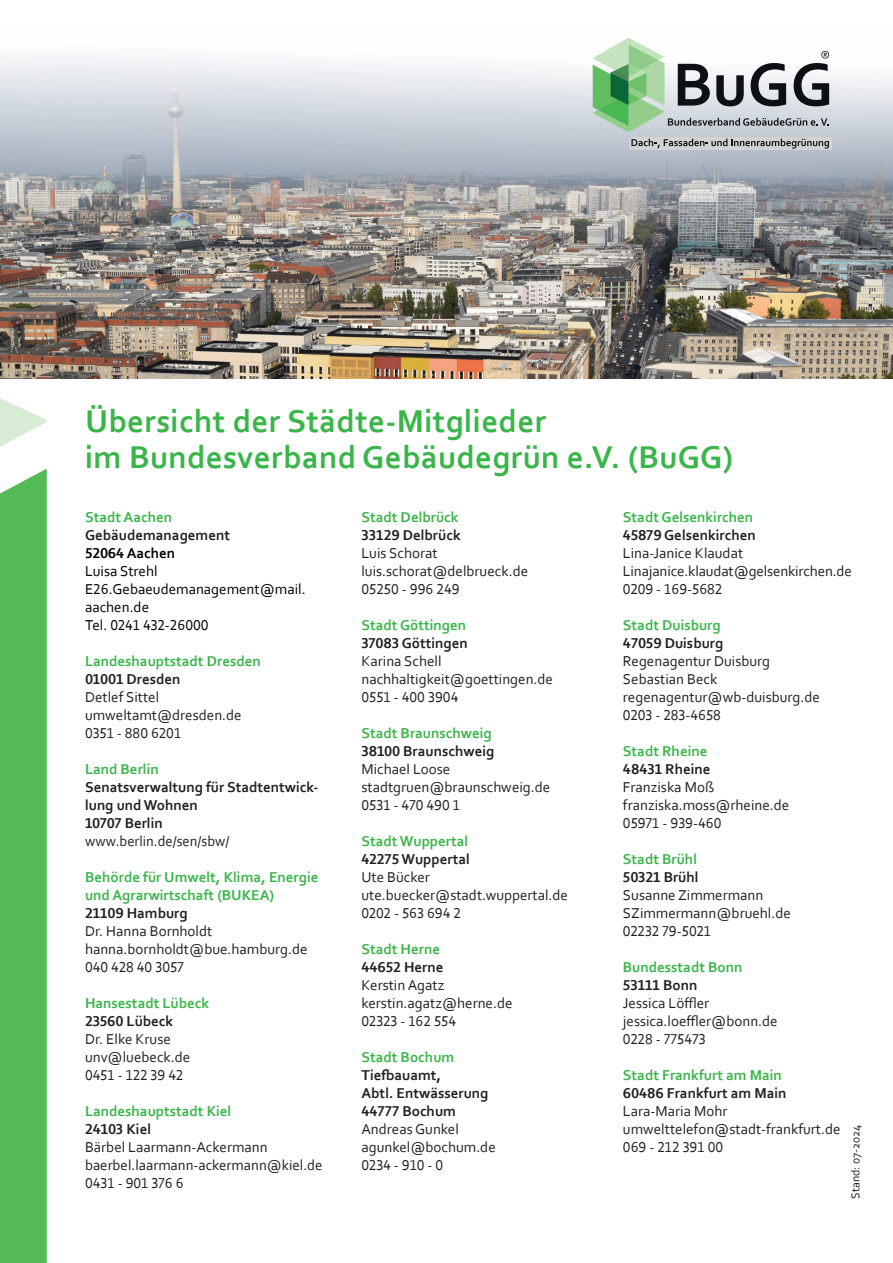
<style>
.page{position:relative;width:893px;height:1263px;background:#fff}
.page>*{position:absolute;margin:0;border:0;box-sizing:border-box;transform-origin:0 0}
.t1{font:700 33px "Corbel";letter-spacing:.01em;color:#3ab54a}
.t2{font:15px/18px "Corbel";color:#231f20}
.t3{font:700 15px/18px "Corbel";color:#231f20}
.t4{font:700 15px/18px "Corbel";color:#3ab54a}
.t5{font:15px/18px "Corbel";color:#000}
.t6{font:15px "Corbel";letter-spacing:-.02em;color:#231f20}
.t7{font:700 15px "Corbel";color:#000}
.t8{font:12px "Corbel";color:#231f20}
.s1{color:#3ab54a}
</style>
<div class="page">
<img style="left:0;top:37px;width:893px;height:341px">
<div style="left:0;top:469px;width:47px;height:794px;background:#54ba56"></div>
<svg style="left:0;top:398px;width:47px;height:49px"></svg>
<div style="left:628px;top:137px;width:203px;height:12px;background:#d1d2d4"></div>
<svg style="left:631px;top:139px;width:198px;height:10px"></svg>
<svg style="left:592px;top:38px;width:237px;height:94px"></svg>
<p class="t1" style="left:85px;top:401px;width:463px">Übersicht der Städte-Mitglieder</p>
<p class="t1" style="left:85px;top:437px;width:649px">im Bundesverband Gebäudegrün e.V. (BuGG)</p>
<p class="t3" style="left:85px;top:508px;width:147px"><span class="s1">Stadt Aachen<br></span>Gebäudemanagement</p>
<p class="t7" style="left:85px;top:544px;width:92px">52064 Aachen</p>
<p class="t5" style="left:85px;top:562px;width:74px">Luisa Strehl</p>
<p class="t5" style="left:85px;top:580px;width:222px">E26.Gebaeudemanagement@mail. aachen.de<br>Tel. 0241 432-26000</p>
<p class="t4" style="left:85px;top:652px;width:177px">Landeshauptstadt Dresden</p>
<p class="t3" style="left:85px;top:670px;width:97px">01001 Dresden</p>
<p class="t2" style="left:85px;top:688px;width:76px">Detlef Sittel</p>
<p class="t2" style="left:85px;top:706px;width:158px">umweltamt@dresden.de</p>
<p class="t2" style="left:85px;top:724px;width:98px">0351 - 880 6201</p>
<p class="t4" style="left:85px;top:760px;width:75px">Land Berlin</p>
<p class="t3" style="left:85px;top:778px;width:235px">Senatsverwaltung für Stadtentwick&shy;lung und Wohnen</p>
<p class="t3" style="left:85px;top:814px;width:79px">10707 Berlin</p>
<p class="t2" style="left:85px;top:832px;width:146px">www.berlin.de/sen/sbw/</p>
<p class="t4" style="left:85px;top:868px;width:235px">Behörde für Umwelt, Klima, Energie und Agrarwirtschaft (BUKEA)</p>
<p class="t3" style="left:85px;top:904px;width:104px">21109 Hamburg</p>
<p class="t2" style="left:85px;top:922px;width:129px">Dr. Hanna Bornholdt</p>
<p class="t2" style="left:85px;top:940px;width:224px">hanna.bornholdt@bue.hamburg.de</p>
<p class="t2" style="left:85px;top:958px;width:101px">040 428 40 3057</p>
<p class="t4" style="left:85px;top:994px;width:126px">Hansestadt Lübeck</p>
<p class="t3" style="left:85px;top:1012px;width:90px">23560 Lübeck</p>
<p class="t2" style="left:85px;top:1030px;width:87px">Dr. Elke Kruse</p>
<p class="t2" style="left:85px;top:1048px;width:107px">unv@luebeck.de</p>
<p class="t2" style="left:85px;top:1066px;width:100px">0451 - 122 39 42</p>
<p class="t4" style="left:85px;top:1102px;width:148px">Landeshauptstadt Kiel</p>
<p class="t3" style="left:85px;top:1120px;width:68px">24103 Kiel</p>
<p class="t2" style="left:85px;top:1138px;width:184px">Bärbel Laarmann-Ackermann</p>
<p class="t2" style="left:85px;top:1156px;width:239px">baerbel.laarmann-ackermann@kiel.de</p>
<p class="t2" style="left:85px;top:1174px;width:100px">0431 - 901 376 6</p>
<p class="t4" style="left:361px;top:508px;width:99px">Stadt Delbrück</p>
<p class="t3" style="left:361px;top:526px;width:101px">33129 Delbrück</p>
<p class="t2" style="left:361px;top:544px;width:78px">Luis Schorat</p>
<p class="t2" style="left:361px;top:562px;width:168px">luis.schorat@delbrueck.de</p>
<p class="t2" style="left:361px;top:580px;width:100px">05250 - 996 249</p>
<p class="t4" style="left:361px;top:616px;width:106px">Stadt Göttingen</p>
<p class="t3" style="left:361px;top:634px;width:108px">37083 Göttingen</p>
<p class="t2" style="left:361px;top:652px;width:82px">Karina Schell</p>
<p class="t2" style="left:361px;top:670px;width:193px">nachhaltigkeit@goettingen.de</p>
<p class="t2" style="left:361px;top:688px;width:98px">0551 - 400 3904</p>
<p class="t4" style="left:361px;top:724px;width:132px">Stadt Braunschweig</p>
<p class="t3" style="left:361px;top:742px;width:134px">38100 Braunschweig</p>
<p class="t2" style="left:361px;top:760px;width:90px">Michael Loose</p>
<p class="t2" style="left:361px;top:778px;width:190px">stadtgruen@braunschweig.de</p>
<p class="t2" style="left:361px;top:796px;width:100px">0531 - 470 490 1</p>
<p class="t4" style="left:361px;top:832px;width:108px">Stadt Wuppertal</p>
<p class="t3" style="left:361px;top:850px;width:110px">42275 Wuppertal</p>
<p class="t2" style="left:361px;top:868px;width:70px">Ute Bücker</p>
<p class="t2" style="left:361px;top:886px;width:208px">ute.buecker@stadt.wuppertal.de</p>
<p class="t2" style="left:361px;top:904px;width:101px">0202 - 563 694 2</p>
<p class="t4" style="left:361px;top:940px;width:80px">Stadt Herne</p>
<p class="t3" style="left:361px;top:958px;width:84px">44652 Herne</p>
<p class="t2" style="left:361px;top:976px;width:84px">Kerstin Agatz</p>
<p class="t2" style="left:361px;top:994px;width:153px">kerstin.agatz@herne.de</p>
<p class="t2" style="left:361px;top:1012px;width:96px">02323 - 162 554</p>
<p class="t4" style="left:361px;top:1048px;width:94px">Stadt Bochum</p>
<p class="t3" style="left:361px;top:1066px;width:81px">Tiefbauamt,</p>
<p class="t3" style="left:361px;top:1084px;width:129px">Abtl. Entwässerung</p>
<p class="t3" style="left:361px;top:1102px;width:96px">44777 Bochum</p>
<p class="t2" style="left:361px;top:1120px;width:99px">Andreas Gunkel</p>
<p class="t2" style="left:361px;top:1138px;width:136px">agunkel@bochum.de</p>
<p class="t2" style="left:361px;top:1156px;width:83px">0234 - 910 - 0</p>
<p class="t4" style="left:623px;top:508px;width:132px">Stadt Gelsenkirchen</p>
<p class="t3" style="left:623px;top:526px;width:134px">45879 Gelsenkirchen</p>
<p class="t2" style="left:623px;top:544px;width:122px">Lina-Janice Klaudat</p>
<p class="t2" style="left:623px;top:562px;width:230px">Linajanice.klaudat@gelsenkirchen.de</p>
<p class="t2" style="left:623px;top:580px;width:101px">0209 - 169-5682</p>
<p class="t4" style="left:623px;top:616px;width:99px">Stadt Duisburg</p>
<p class="t3" style="left:623px;top:634px;width:102px">47059 Duisburg</p>
<p class="t2" style="left:623px;top:652px;width:149px">Regenagentur Duisburg</p>
<p class="t2" style="left:623px;top:670px;width:96px">Sebastian Beck</p>
<p class="t2" style="left:623px;top:688px;width:199px">regenagentur@wb-duisburg.de</p>
<p class="t2" style="left:623px;top:706px;width:100px">0203 - 283-4658</p>
<p class="t4" style="left:623px;top:742px;width:86px">Stadt Rheine</p>
<p class="t3" style="left:623px;top:760px;width:89px">48431 Rheine</p>
<p class="t2" style="left:623px;top:778px;width:93px">Franziska Moß</p>
<p class="t2" style="left:623px;top:796px;width:168px">franziska.moss@rheine.de</p>
<p class="t2" style="left:623px;top:814px;width:100px">05971 - 939-460</p>
<p class="t4" style="left:623px;top:850px;width:76px">Stadt Brühl</p>
<p class="t3" style="left:623px;top:868px;width:77px">50321 Brühl</p>
<p class="t2" style="left:623px;top:886px;width:169px">Susanne Zimmermann<br>SZimmermann@bruehl.de</p>
<p class="t6" style="left:623px;top:922px;width:90px">02232 79-5021</p>
<p class="t4" style="left:623px;top:958px;width:121px">Bundesstadt Bonn</p>
<p class="t3" style="left:623px;top:976px;width:76px">53111 Bonn</p>
<p class="t2" style="left:623px;top:994px;width:88px">Jessica Löffler</p>
<p class="t2" style="left:623px;top:1012px;width:156px">jessica.loeffler@bonn.de</p>
<p class="t2" style="left:623px;top:1030px;width:84px">0228 - 775473</p>
<p class="t4" style="left:623px;top:1066px;width:160px">Stadt Frankfurt am Main</p>
<p class="t3" style="left:623px;top:1084px;width:165px">60486 Frankfurt am Main</p>
<p class="t2" style="left:623px;top:1102px;width:106px">Lara-Maria Mohr</p>
<p class="t2" style="left:623px;top:1120px;width:219px">umwelttelefon@stadt-frankfurt.de</p>
<p class="t2" style="left:623px;top:1138px;width:102px">069 - 212 391 00</p>
<p class="t8" style="left:848px;top:1199px;width:76px;rotate:-90deg">Stand: 07-2024</p>
</div>
